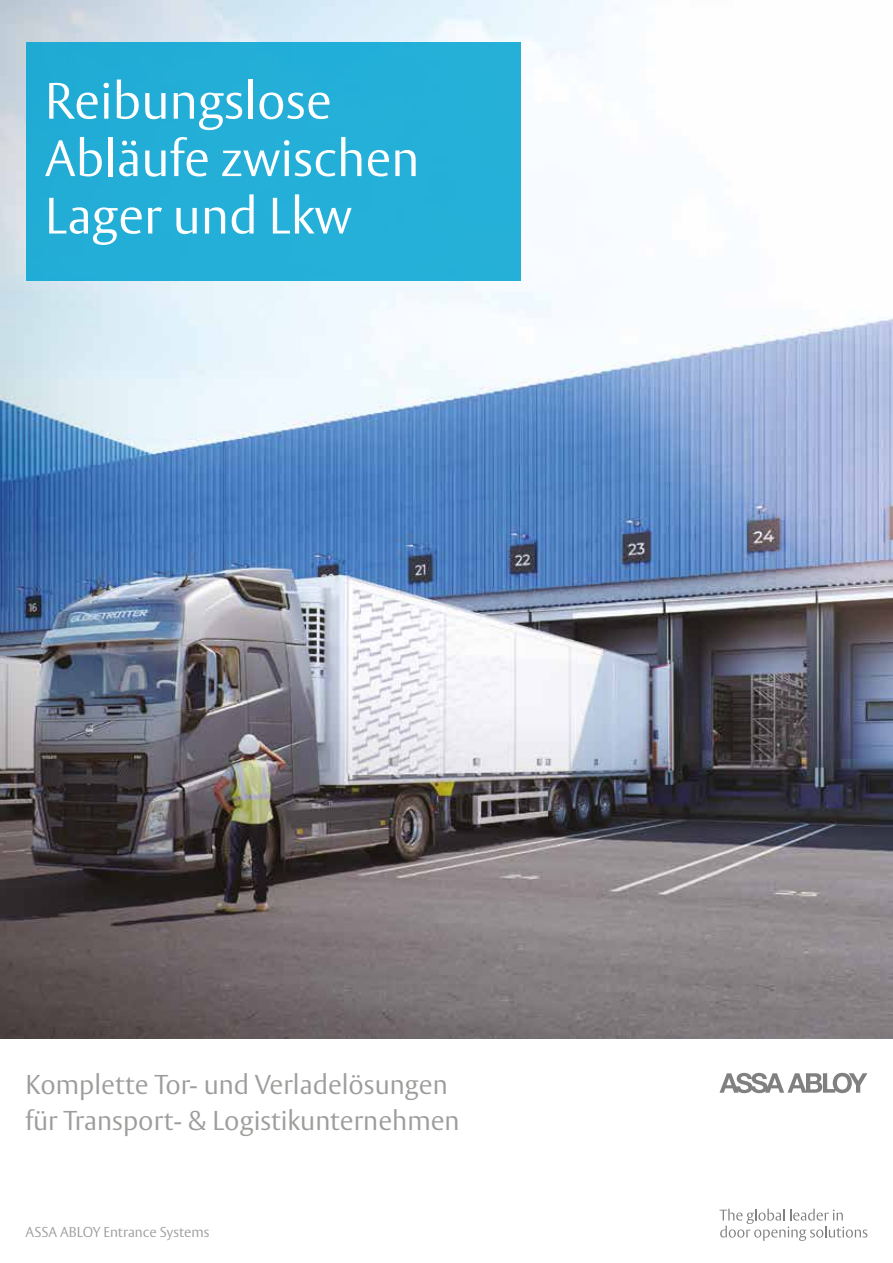
<style>
.page{position:relative;width:893px;height:1263px;background:#fff}
.page>*{position:absolute;margin:0;border:0;box-sizing:border-box;transform-origin:0 0}
.t1{font:300 50.55px/57.4px "ASSA Vesta";color:#fff}
.t2{font:300 27px/36px "ASSA Vesta";color:#9d9d9c}
.t3{font:300 14.25px "ASSA Vesta";color:#9d9d9c}
</style>
<div class="page">
<svg style="left:719px;top:1073px;width:148px;height:20px"></svg>
<svg style="left:719px;top:1208px;width:148px;height:33px"></svg>
<img style="left:0;top:0;width:893px;height:1038px">
<div style="left:26px;top:43px;width:494px;height:238px;background:#24afd8"></div>
<h1 class="t1" style="left:45px;top:75px;width:376px">Reibungslose<br>Abläufe zwischen<br>Lager und Lkw</h1>
<p class="t2" style="left:26px;top:1067px;width:436px">Komplette Tor- und Verladelösungen für Transport- &amp; Logistikunternehmen</p>
<p class="t3" style="left:26px;top:1224px;width:185px">ASSA ABLOY Entrance Systems</p>
</div>
